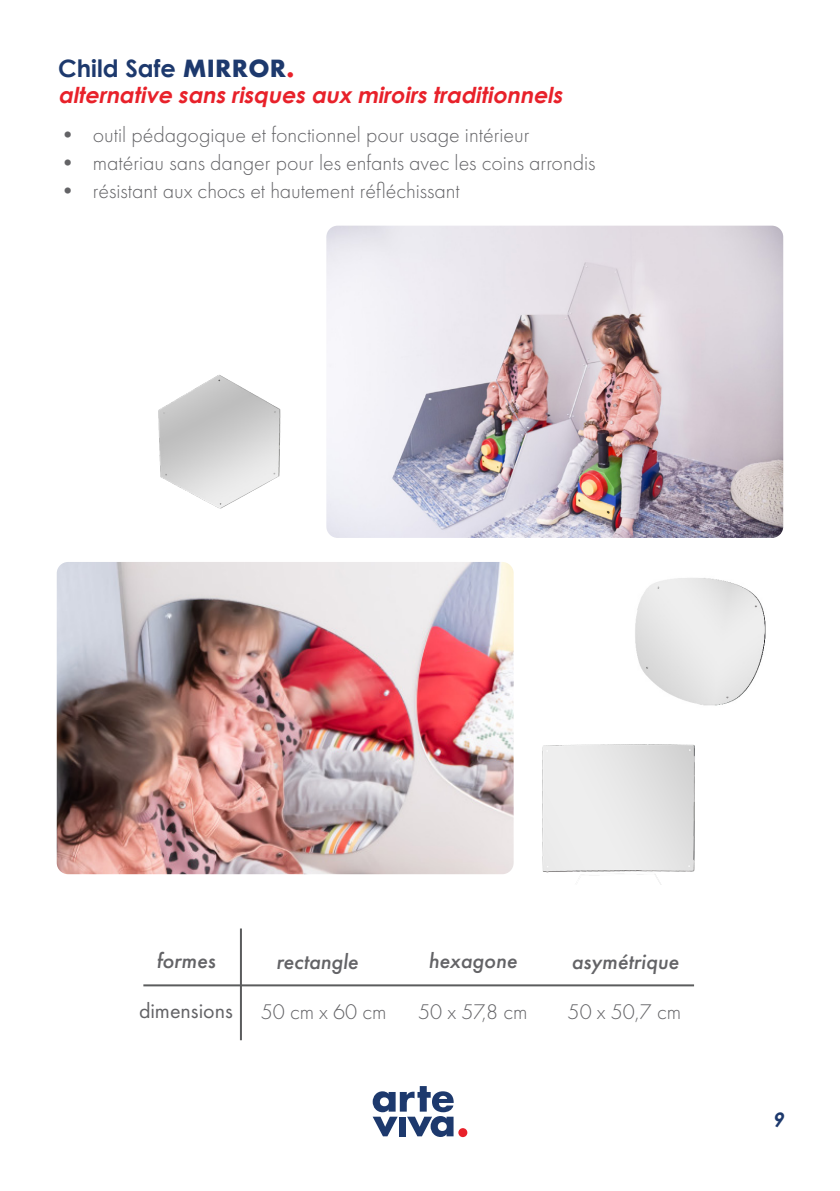
<style>
.page{position:relative;width:840px;height:1191px;background:#fff}
.page>*{position:absolute;margin:0;border:0;box-sizing:border-box;transform-origin:0 0}
.t1{font:700 24px "Century Gothic";color:#1d396d}
.t2{font:300 22px "Futura PT";color:#636366}
.t3{font:italic 700 22px "Century Gothic";color:#e8212a}
.t4{font:italic 500 22px "Futura PT";color:#636366}
.t5{font:22px "Futura PT";color:#636366}
.t6{font:italic 700 20px "Century Gothic";color:#1d396d}
.s1{font-family:"Futura PT";font-size:26px}
.s2{font-family:"Futura PT";font-size:26px;color:#e8212a}
</style>
<div class="page">
<img style="left:635px;top:578px;width:131px;height:128px">
<img style="left:57px;top:562px;width:456px;height:312px">
<img style="left:326px;top:226px;width:456px;height:312px">
<img style="left:158px;top:374px;width:123px;height:135px">
<img style="left:542px;top:744px;width:153px;height:140px">
<svg style="left:372px;top:1086px;width:81px;height:51px"></svg>
<div style="left:458px;top:1128px;width:9px;height:9px;background:#e8212a;border-radius:50%"></div>
<hr style="left:143px;top:984px;width:550px;height:2px;background:#5b5c5d">
<hr style="left:240px;top:928px;width:2px;height:112px;background:#5b5c5d">
<p class="t1" style="left:58px;top:50px;width:237px">Child Safe <span class="s1">MIRROR</span><span class="s2">.</span></p>
<p class="t3" style="left:58px;top:78px;width:510px">alternative sansrisquesaux miroirstraditionnels</p>
<p class="t2" style="left:57px;top:122px;width:474px">• outil pédagogique et fonctionnel pour usage intérieur</p>
<p class="t2" style="left:57px;top:150px;width:540px">• matériau sans danger pour les enfants avec les coins arrondis</p>
<p class="t2" style="left:57px;top:178px;width:404px">• résistant aux chocs et hautement réfléchissant</p>
<p class="t4" style="left:156px;top:947px;width:61px">formes</p>
<p class="t5" style="left:139px;top:997px;width:95px">dimensions</p>
<p class="t4" style="left:276px;top:948px;width:84px">rectangle</p>
<p class="t4" style="left:428px;top:947px;width:90px">hexagone</p>
<p class="t4" style="left:571px;top:948px;width:109px">asymétrique</p>
<p class="t2" style="left:261px;top:999px;width:127px">50 cm x 60 cm</p>
<p class="t2" style="left:418px;top:999px;width:111px">50 x 57,8 cm</p>
<p class="t2" style="left:567px;top:999px;width:115px">50 x 50,7 cm</p>
<p class="t6" style="left:771px;top:1104px;width:18px">9</p>
</div>
